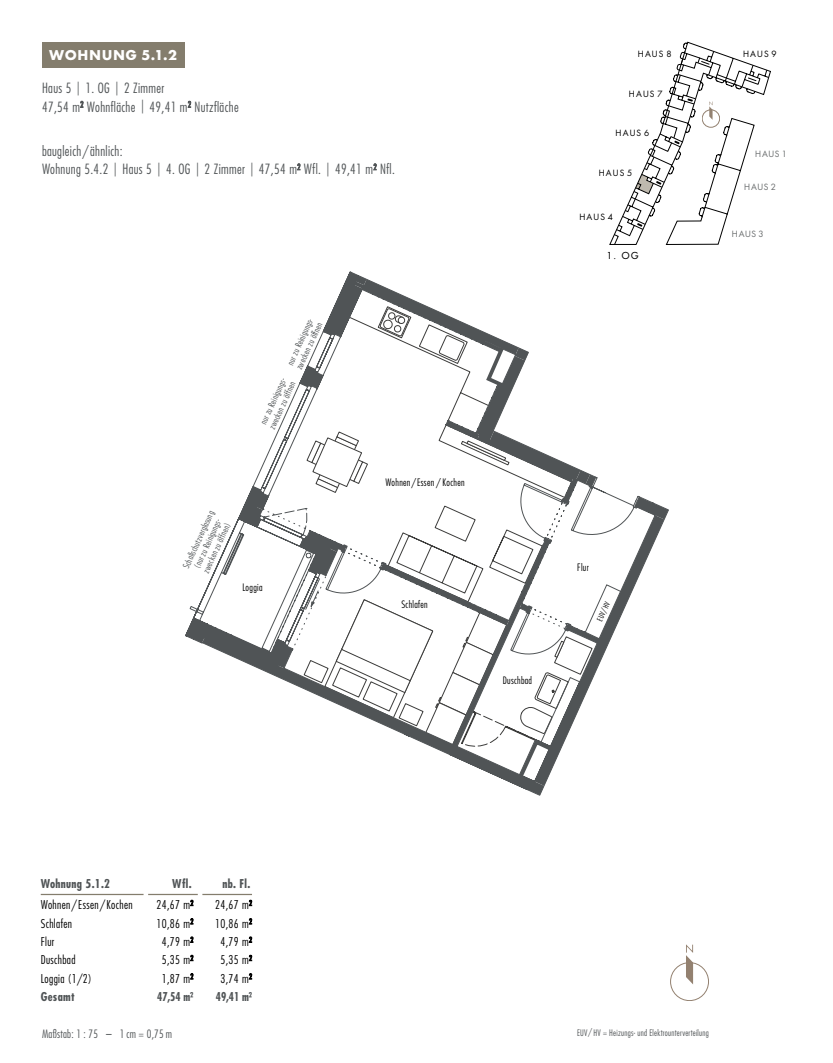
<style>
.page{position:relative;width:833px;height:1063px;background:#fff}
.page>*{position:absolute;margin:0;border:0;box-sizing:border-box;transform-origin:0 0}
.t1{font:700 14.88px "Futura PT";letter-spacing:.04em;color:#fff}
.t2{font:300 condensed 13.75px/18.8px "Futura";letter-spacing:.025em;color:#505456}
.t3{font:300 condensed 11.88px "Futura";letter-spacing:.03em;color:#000}
.t4{font:700 condensed 11.88px "Futura";letter-spacing:.025em;color:#505456}
.t5{font:700 condensed 11.88px "Futura";letter-spacing:.025em;color:#505456;scale:.9 1}
.t6{font:300 condensed 11.25px "Futura";letter-spacing:.025em;color:#505456}
.t7{font:300 condensed 10px "Futura";letter-spacing:.03em;color:#000}
.t8{font:9.38px "Futura";color:#000}
.t9{font:300 condensed 8.75px/10px "Futura";letter-spacing:.03em;color:#505456}
.t10{font:8.38px "Futura";letter-spacing:.13em;color:#000}
.t11{font:8.38px "Futura";letter-spacing:.08em;color:#6a6d6e}
.t12{font:300 condensed 7.5px "Futura";color:#000}
</style>
<div class="page">
<svg style="left:185px;top:272px;width:483px;height:514px"></svg>
<div style="left:670px;top:962px;width:39px;height:39px;border:1px solid #938170;border-radius:50%"></div>
<svg style="left:686px;top:944px;width:7px;height:40px"></svg>
<div style="left:42px;top:42px;width:142px;height:26px;background:#847d6d"></div>
<svg style="left:148px;top:895px;width:50px;height:1px"></svg>
<hr style="left:41px;top:894px;width:103px;height:1px;background:#847d6d">
<hr style="left:148px;top:894px;width:50px;height:1px;background:#847d6d">
<hr style="left:202px;top:894px;width:50px;height:1px;background:#847d6d">
<svg style="left:609px;top:42px;width:161px;height:203px"></svg>
<h1 class="t1" style="left:49px;top:46px;width:129px">WOHNUNG 5.1.2</h1>
<h2 class="t2" style="left:42px;top:79px;width:198px">Haus 5 | 1. OG | 2 Zimmer<br>47,54 m<sup>2</sup> Wohnfläche | 49,41 m<sup>2</sup> Nutzfläche</h2>
<h2 class="t2" style="left:42px;top:141px;width:354px">baugleich/ähnlich:<br>Wohnung 5.4.2 | Haus 5 | 4. OG | 2 Zimmer | 47,54 m<sup>2</sup> Wfl. | 49,41 m<sup>2</sup> Nfl.</h2>
<p class="t9" style="left:285px;top:363px;width:55px;rotate:-66deg">nur zu Reinigungs&shy;zwecken zu öffnen</p>
<p class="t9" style="left:258px;top:423px;width:55px;rotate:-66deg">nur zu Reinigungs&shy;zwecken zu öffnen</p>
<p class="t9" style="left:181px;top:566px;width:64px;text-align:center;rotate:-66deg">Schallschutzverglasung (nur zu Reinigungs&shy;zwecken zu öffnen)</p>
<p class="t7" style="left:242px;top:581px;width:22px">Loggia</p>
<p class="t7" style="left:385px;top:476px;width:81px">Wohnen/Essen / Kochen</p>
<p class="t7" style="left:401px;top:598px;width:28px">Schlafen</p>
<p class="t7" style="left:503px;top:674px;width:31px">Duschbad</p>
<p class="t10" style="left:638px;top:48px;width:35px">HAUS 8</p>
<p class="t10" style="left:743px;top:48px;width:35px">HAUS 9</p>
<p class="t10" style="left:629px;top:88px;width:35px">HAUS 7</p>
<p class="t10" style="left:615px;top:127px;width:35px">HAUS 6</p>
<p class="t10" style="left:598px;top:168px;width:35px">HAUS 5</p>
<p class="t10" style="left:579px;top:211px;width:35px">HAUS 4</p>
<p class="t8" style="left:607px;top:249px;width:33px">1. OG</p>
<p class="t11" style="left:755px;top:148px;width:33px">HAUS 1</p>
<p class="t11" style="left:744px;top:181px;width:33px">HAUS 2</p>
<p class="t11" style="left:732px;top:228px;width:33px">HAUS 3</p>
<p class="t7" style="left:577px;top:561px;width:13px">Flur</p>
<p class="t12" style="left:595px;top:618px;width:22px;rotate:-65deg">EUV/HV</p>
<h3 class="t4" style="left:41px;top:876px;width:71px">Wohnung 5.1.2</h3>
<h3 class="t4" style="left:172px;top:876px;width:21px">Wfl.</h3>
<h3 class="t4" style="left:222px;top:876px;width:29px">nb. Fl.</h3>
<h3 class="t3" style="left:41px;top:897px;width:93px">Wohnen/Essen/Kochen</h3>
<h3 class="t3" style="left:156px;top:897px;width:38px">24,67 m²</h3>
<h3 class="t3" style="left:215px;top:897px;width:38px">24,67 m²</h3>
<h3 class="t3" style="left:41px;top:916px;width:33px">Schlafen</h3>
<h3 class="t3" style="left:156px;top:916px;width:38px">10,86 m²</h3>
<h3 class="t3" style="left:215px;top:916px;width:38px">10,86 m²</h3>
<h3 class="t3" style="left:41px;top:934px;width:15px">Flur</h3>
<h3 class="t3" style="left:162px;top:934px;width:33px">4,79 m²</h3>
<h3 class="t3" style="left:220px;top:934px;width:33px">4,79 m²</h3>
<h3 class="t3" style="left:41px;top:953px;width:36px">Duschbad</h3>
<h3 class="t3" style="left:162px;top:953px;width:33px">5,35 m²</h3>
<h3 class="t3" style="left:220px;top:953px;width:33px">5,35 m²</h3>
<h3 class="t3" style="left:41px;top:971px;width:53px">Loggia (1/2)</h3>
<h3 class="t3" style="left:162px;top:971px;width:33px">1,87 m²</h3>
<h3 class="t3" style="left:220px;top:971px;width:33px">3,74 m²</h3>
<h3 class="t4" style="left:41px;top:989px;width:35px">Gesamt</h3>
<h3 class="t5" style="left:157px;top:989px;width:42px">47,54 m²</h3>
<h3 class="t5" style="left:216px;top:989px;width:42px">49,41 m²</h3>
<p class="t6" style="left:42px;top:1027px;width:131px">Maßstab: 1 : 75 – 1 cm = 0,75 m</p>
<p class="t9" style="left:577px;top:1028px;width:133px">EUV/ HV = Heizungs- und Elektrounterverteilung</p>
</div>
